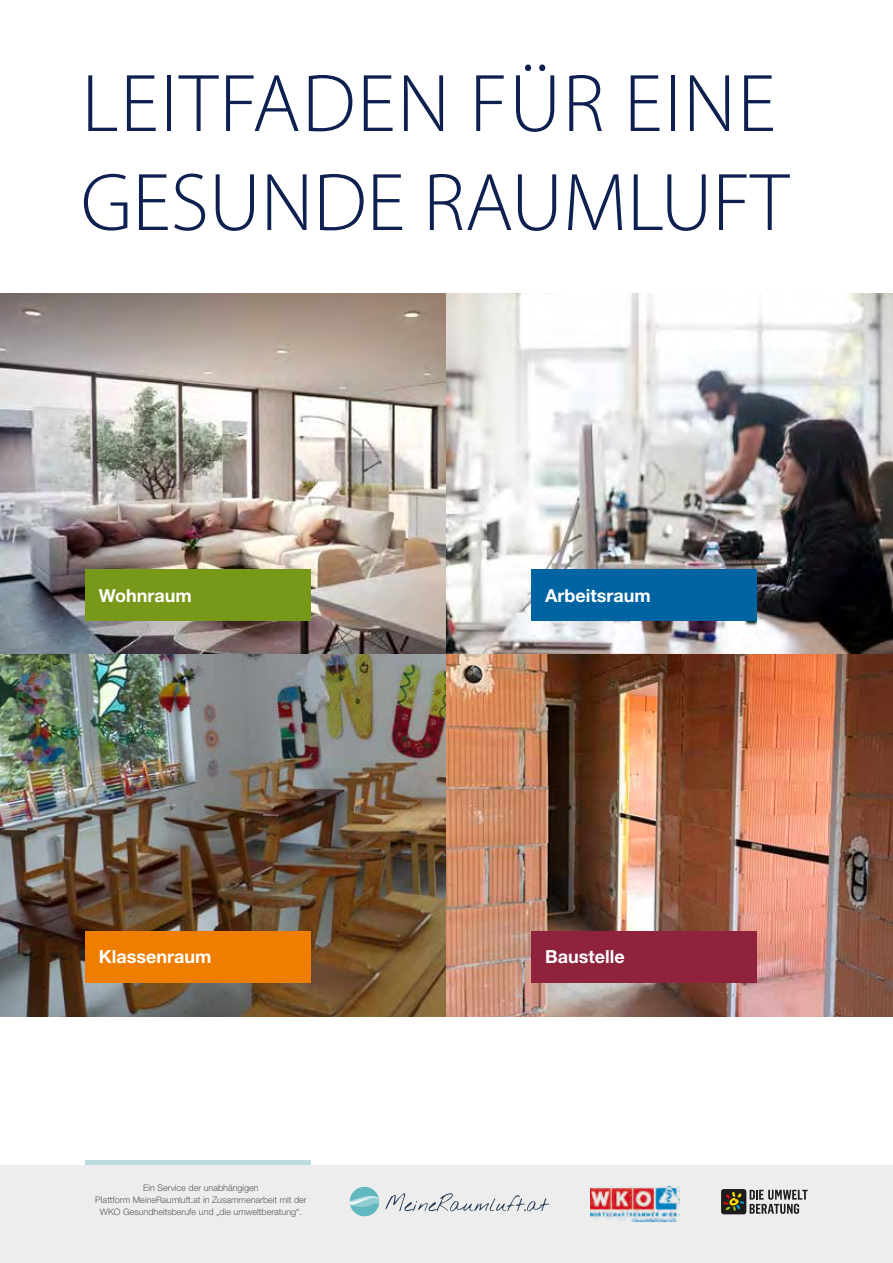
<style>
.page{position:relative;width:893px;height:1263px;background:#fff}
.page>*{position:absolute;margin:0;border:0;box-sizing:border-box;transform-origin:0 0}
.t1{font:300 82.5px/99px "Myriad Pro";color:#0e2050}
.t2{font:700 18px "Helvetica Neue LT Std";color:#fff}
.t3{font:300 9px/12px "Helvetica Neue LT Std";color:#575756;text-align:center}
</style>
<div class="page">
<div style="left:85px;top:1161px;width:225px;height:98px;background:#bcdde0"></div>
<div style="left:0;top:1165px;width:893px;height:98px;background:#ededed"></div>
<img style="left:590px;top:1187px;width:89px;height:34px">
<svg style="left:386px;top:1193px;width:163px;height:18px"></svg>
<div style="left:350px;top:1186px;width:29px;height:30px;background:#61b9bf;border-radius:50%"></div>
<svg style="left:350px;top:1196px;width:29px;height:11px"></svg>
<img style="left:0;top:293px;width:893px;height:723px">
<div style="left:85px;top:931px;width:225px;height:51px;background:#ef7d00"></div>
<div style="left:85px;top:570px;width:225px;height:51px;background:#779818"></div>
<div style="left:531px;top:570px;width:226px;height:51px;background:#0064a3"></div>
<div style="left:531px;top:931px;width:226px;height:51px;background:#8f223d"></div>
<svg style="left:750px;top:1190px;width:58px;height:24px"></svg>
<div style="left:721px;top:1189px;width:25px;height:25px;background:#1d1d1b;border-radius:3px"></div>
<svg style="left:723px;top:1192px;width:21px;height:19px"></svg>
<h1 class="t1" style="left:81px;top:55px;width:710px">LEITFADEN FÜR EINE<br>GESUNDE RAUMLUFT</h1>
<h2 class="t2" style="left:99px;top:584px;width:94px">Wohnraum</h2>
<h2 class="t2" style="left:545px;top:584px;width:107px">Arbeitsraum</h2>
<h2 class="t2" style="left:99px;top:946px;width:114px">Klassenraum</h2>
<p class="t3" style="left:95px;top:1182px;width:213px">Ein Service der unabhängigen<br>Plattform MeineRaumluft.at in Zusammenarbeit mit der<br>WKO Gesundheitsberufe und „die umweltberatung“.</p>
<h2 class="t2" style="left:545px;top:946px;width:81px">Baustelle</h2>
</div>
